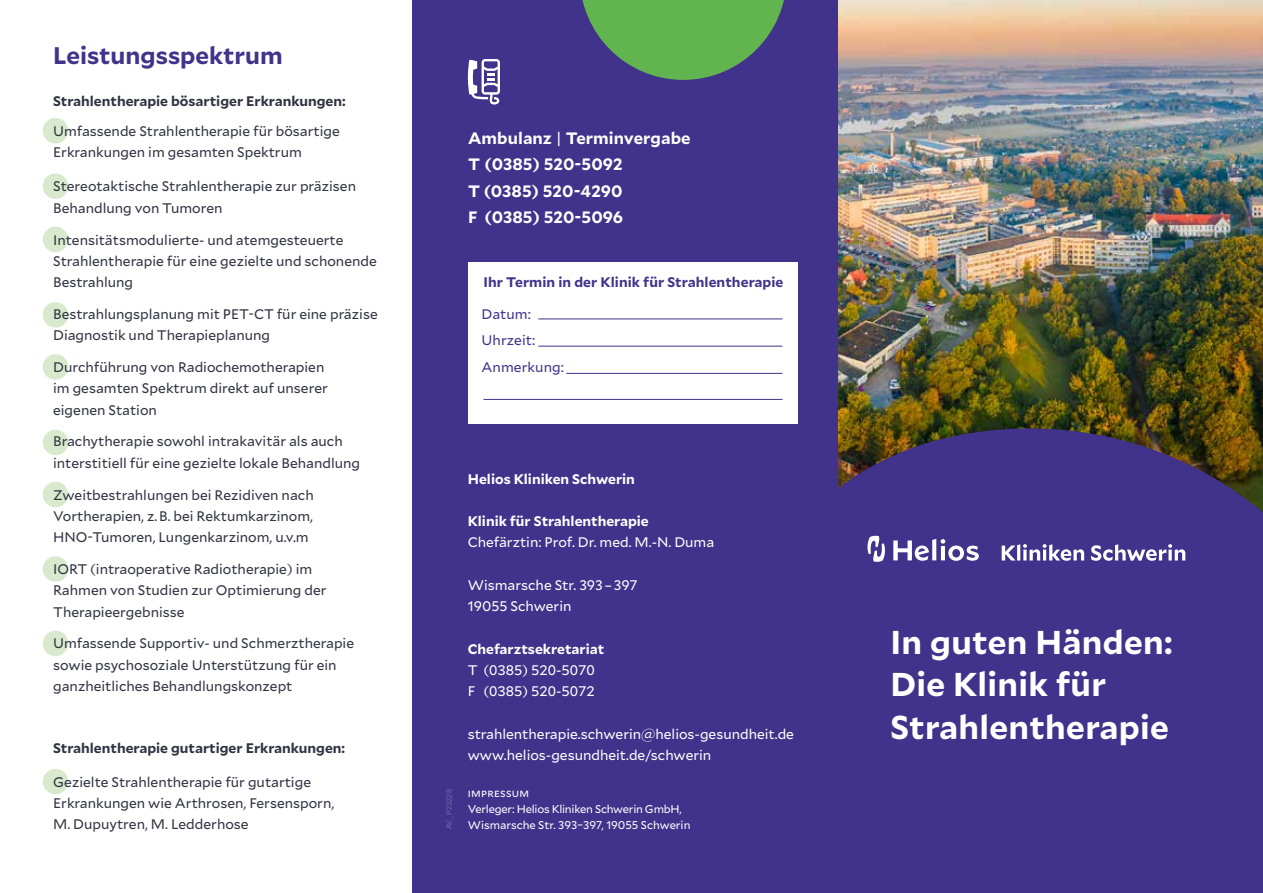
<style>
.page{position:relative;width:1263px;height:893px;background:#fff}
.page>*{position:absolute;margin:0;border:0;box-sizing:border-box;transform-origin:0 0}
.t1{font:700 33px/42.5px "Mallory";letter-spacing:.01em;color:#fff}
.t2{font:700 24px "Mallory";color:#41328b}
.t3{font:700 16.5px/26.5px "Mallory";letter-spacing:.005em;color:#fff}
.t4{font:13.8px/21.3px "Mallory";color:#303442}
.t5{font:13.8px/21.3px "Mallory";color:#fff}
.t6{font:700 13.8px "Mallory";color:#303442}
.t7{font:700 13.8px "Mallory";color:#fff}
.t8{font:700 13.8px "Mallory";letter-spacing:.005em;color:#41328b}
.t9{font:13.8px/26.5px "Mallory";letter-spacing:.005em;color:#41328b}
.t10{font:11.25px/15.9px "Mallory";letter-spacing:-.01em;color:#fff}
.t11{font:7.5px "Arial";letter-spacing:.01em;color:#7567ac}
.s1{font-weight:400}
</style>
<div class="page">
<div style="left:43px;top:118px;width:25px;height:25px;background:#d8e9ce;border-radius:50%"></div>
<div style="left:43px;top:173px;width:25px;height:26px;background:#d8e9ce;border-radius:50%"></div>
<div style="left:43px;top:227px;width:25px;height:25px;background:#d8e9ce;border-radius:50%"></div>
<div style="left:43px;top:302px;width:25px;height:26px;background:#d8e9ce;border-radius:50%"></div>
<div style="left:43px;top:354px;width:25px;height:26px;background:#d8e9ce;border-radius:50%"></div>
<div style="left:43px;top:430px;width:25px;height:25px;background:#d8e9ce;border-radius:50%"></div>
<div style="left:43px;top:482px;width:25px;height:25px;background:#d8e9ce;border-radius:50%"></div>
<div style="left:43px;top:556px;width:25px;height:26px;background:#d8e9ce;border-radius:50%"></div>
<div style="left:43px;top:631px;width:25px;height:25px;background:#d8e9ce;border-radius:50%"></div>
<div style="left:43px;top:769px;width:25px;height:25px;background:#d8e9ce;border-radius:50%"></div>
<img style="left:838px;top:0;width:425px;height:424px">
<div style="left:838px;top:424px;width:425px;height:469px;background:#41328b"></div>
<div style="left:412px;top:0;width:426px;height:893px;background:#41328b"></div>
<svg style="left:468px;top:59px;width:32px;height:46px"></svg>
<svg style="left:582px;top:0;width:202px;height:80px"></svg>
<svg style="left:893px;top:539px;width:86px;height:22px"></svg>
<svg style="left:867px;top:536px;width:18px;height:26px"></svg>
<svg style="left:1002px;top:544px;width:183px;height:17px"></svg>
<div style="left:468px;top:262px;width:329px;height:161px;background:#fff"></div>
<hr style="left:538px;top:319px;width:244px;height:1px;background:#41328b">
<hr style="left:538px;top:346px;width:244px;height:1px;background:#41328b">
<hr style="left:566px;top:373px;width:216px;height:1px;background:#41328b">
<hr style="left:483px;top:399px;width:299px;height:1px;background:#41328b">
<h2 class="t2" style="left:53px;top:37px;width:231px">Leistungsspektrum</h2>
<p class="t6" style="left:53px;top:91px;width:294px">Strahlentherapie bösartiger Erkrankungen:</p>
<p class="t4" style="left:53px;top:120px;width:288px">Umfassende Strahlentherapie für bösartige<br>Erkrankungen im gesamten Spektrum</p>
<p class="t4" style="left:53px;top:175px;width:304px">Stereotaktische Strahlentherapie zur präzisen<br>Behandlung von Tumoren</p>
<p class="t4" style="left:53px;top:228px;width:325px">Intensitätsmodulierte- und atemgesteuerte<br>Strahlentherapie für eine gezielte und schonende<br>Bestrahlung</p>
<p class="t4" style="left:53px;top:303px;width:326px">Bestrahlungsplanung mit PET-CT für eine präzise<br>Diagnostik und Therapieplanung</p>
<p class="t4" style="left:53px;top:356px;width:276px">Durchführung von Radiochemotherapien im gesamten Spektrum direkt auf unserer eigenen Station</p>
<p class="t4" style="left:53px;top:430px;width:308px">Brachytherapie sowohl intrakavitär als auch interstitiell für eine gezielte lokale Behandlung</p>
<p class="t4" style="left:53px;top:483px;width:262px;text-align:justify">Zweitbestrahlungen bei Rezidiven nach Vortherapien, z. B. bei Rektumkarzinom, HNO-Tumoren, Lungenkarzinom, u.v.m</p>
<p class="t4" style="left:53px;top:558px;width:275px">IORT (intraoperative Radiotherapie) im<br>Rahmen von Studien zur Optimierung der<br>Therapieergebnisse</p>
<p class="t4" style="left:53px;top:632px;width:302px">Umfassende Supportiv- und Schmerztherapie sowie psychosoziale Unterstützung für ein ganzheitliches Behandlungskonzept</p>
<p class="t6" style="left:53px;top:737px;width:294px">Strahlentherapie gutartiger Erkrankungen:</p>
<p class="t4" style="left:53px;top:770px;width:283px">Gezielte Strahlentherapie für gutartige<br>Erkrankungen wie Arthrosen, Fersensporn,<br>M. Dupuytren, M. Ledderhose</p>
<p class="t3" style="left:468px;top:123px;width:224px">Ambulanz <span class="s1">|</span> Terminvergabe<br>T (0385) 520-5092<br>T (0385) 520-4290<br>F (0385) 520-5096</p>
<p class="t8" style="left:483px;top:272px;width:301px">Ihr Termin in der Klinik für Strahlentherapie</p>
<p class="t9" style="left:482px;top:300px;width:84px">Datum:<br>Uhrzeit:<br>Anmerkung:</p>
<p class="t11" style="left:444px;top:829px;width:42px;rotate:-90deg">AV_P23228</p>
<p class="t7" style="left:468px;top:468px;width:169px">Helios Kliniken Schwerin</p>
<p class="t7" style="left:468px;top:511px;width:183px">Klinik für Strahlentherapie</p>
<p class="t5" style="left:468px;top:531px;width:248px">Chefärztin: Prof. Dr. med. M.-N. Duma</p>
<p class="t5" style="left:468px;top:574px;width:171px">Wismarsche Str. 393 – 397<br>19055 Schwerin</p>
<p class="t7" style="left:468px;top:638px;width:138px">Chefarztsekretariat</p>
<p class="t5" style="left:468px;top:659px;width:129px">T (0385) 520-5070<br>F (0385) 520-5072</p>
<p class="t5" style="left:468px;top:722px;width:328px">strahlentherapie.schwerin@helios-gesundheit.de www.helios-gesundheit.de/schwerin</p>
<p class="t10" style="left:468px;top:785px;width:224px">impressum<br>Verleger: Helios Kliniken Schwerin GmbH,<br>Wismarsche Str. 393–397, 19055 Schwerin</p>
<h1 class="t1" style="left:890px;top:619px;width:284px">In guten Händen:<br>Die Klinik für<br>Strahlentherapie</h1>
</div>
